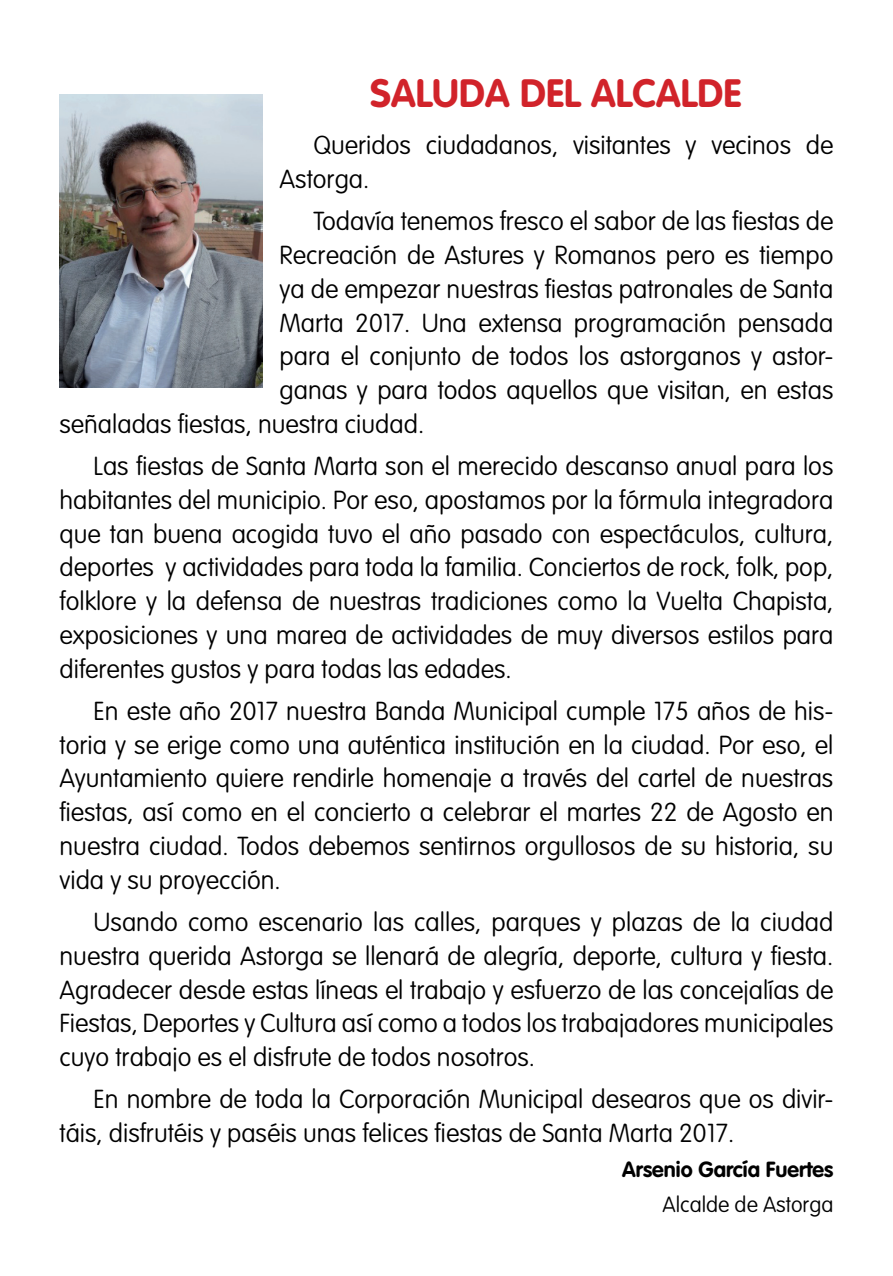
<style>
.page{position:relative;width:893px;height:1276px;background:#fff}
.page>*{position:absolute;margin:0;border:0;box-sizing:border-box;transform-origin:0 0}
.t1{font:700 39px "VAG Rounded";color:#d1232a}
.t2{font:100 25.8px/33.9px "VAG Rounded";color:#000;text-align:justify}
.t3{font:700 21.6px "VAG Rounded";color:#000}
.t4{font:100 21.6px "VAG Rounded";color:#000}
</style>
<div class="page">
<img style="left:60px;top:95px;width:203px;height:292px">
<h1 class="t1" style="left:370px;top:70px;width:373px">SALUDA DEL ALCALDE</h1>
<p class="t2" style="left:280px;top:128px;width:555px;text-indent:34px">Queridos ciudadanos, visitantes y vecinos de<br>Astorga.</p>
<p class="t2" style="left:314px;top:204px;width:521px">Todavía tenemos fresco el sabor de las fiestas de</p>
<p class="t2" style="left:280px;top:238px;width:555px">Recreación de Astures y Romanos pero es tiempo</p>
<p class="t2" style="left:280px;top:272px;width:555px">ya de empezar nuestras fiestas patronales de Santa</p>
<p class="t2" style="left:280px;top:305px;width:555px">Marta 2017. Una extensa programación pensada</p>
<p class="t2" style="left:280px;top:339px;width:555px">para el conjunto de todos los astorganos y astor-</p>
<p class="t2" style="left:280px;top:373px;width:555px">ganas y para todos aquellos que visitan, en estas</p>
<p class="t2" style="left:60px;top:407px;width:366px">señaladas fiestas, nuestra ciudad.</p>
<p class="t2" style="left:60px;top:449px;width:775px;text-indent:34px">Las fiestas de Santa Marta son el merecido descanso anual para los habitantes del municipio. Por eso, apostamos por la fórmula integradora que tan buena acogida tuvo el año pasado con espectáculos, cultura, deportes y actividades para toda la familia. Conciertos de rock, folk, pop, folklore y la defensa de nuestras tradiciones como la Vuelta Chapista, exposiciones y una marea de actividades de muy diversos estilos para diferentes gustos y para todas las edades.</p>
<p class="t2" style="left:60px;top:694px;width:775px;text-indent:34px">En este año 2017 nuestra Banda Municipal cumple 175 años de his&shy;toria y se erige como una auténtica institución en la ciudad. Por eso, el Ayuntamiento quiere rendirle homenaje a través del cartel de nuestras fiestas, así como en el concierto a celebrar el martes 22 de Agosto en nuestra ciudad. Todos debemos sentirnos orgullosos de su historia, su vida y su proyección.</p>
<p class="t2" style="left:60px;top:905px;width:775px;text-indent:34px">Usando como escenario las calles, parques y plazas de la ciudad nuestra querida Astorga se llenará de alegría, deporte, cultura y fiesta.<br>Agradecer desde estas líneas el trabajo y esfuerzo de las concejalías de Fiestas, Deportes y Cultura así como a todos los trabajadores municipales cuyo trabajo es el disfrute de todos nosotros.</p>
<p class="t2" style="left:60px;top:1082px;width:775px;text-indent:34px">En nombre de toda la Corporación Municipal desearos que os divir&shy;táis, disfrutéis y paséis unas felices fiestas de Santa Marta 2017.</p>
<p class="t3" style="left:622px;top:1156px;width:213px">Arsenio García Fuertes</p>
<p class="t4" style="left:663px;top:1192px;width:172px">Alcalde de Astorga</p>
</div>
